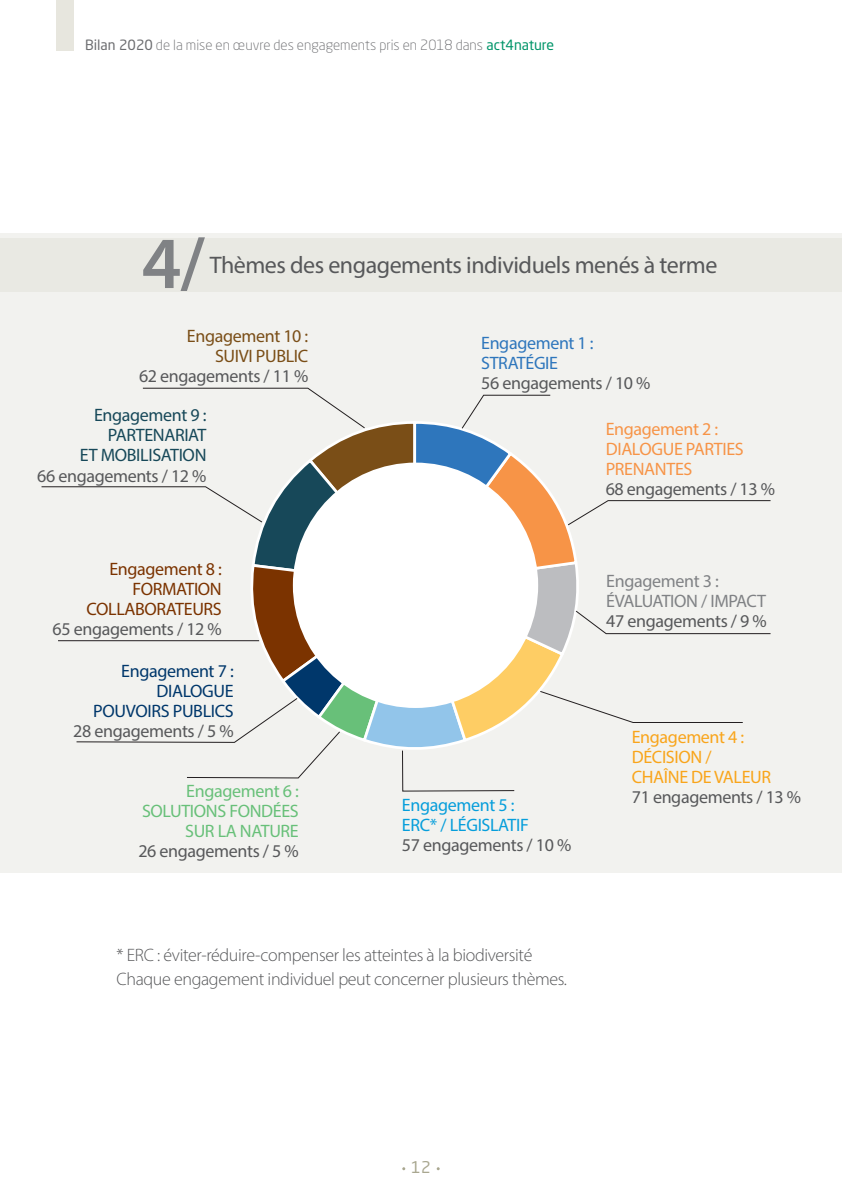
<style>
.page{position:relative;width:842px;height:1191px;background:#fff}
.page>*{position:absolute;margin:0;border:0;box-sizing:border-box;transform-origin:0 0}
.t1{font:600 74px "Myriad Pro";color:#808285}
.t2{font:24px "Myriad Pro";letter-spacing:-.02em;color:#57585a}
.t3{font:18px "Myriad Pro";letter-spacing:-.02em;color:#57585a}
.t4{font:300 18px/24px "Myriad Pro";letter-spacing:-.02em;color:#57585a}
.t5{font:18px/20px "Myriad Pro";letter-spacing:-.02em;color:#68c079;text-align:right}
.t6{font:18px/20px "Myriad Pro";letter-spacing:-.02em;color:#174859;text-align:right}
.t7{font:18px/20px "Myriad Pro";letter-spacing:-.02em;color:#f79447}
.t8{font:18px/20px "Myriad Pro";letter-spacing:-.02em;color:#f9a51b}
.t9{font:18px/20px "Myriad Pro";letter-spacing:-.02em;color:#00376b;text-align:right}
.t10{font:18px/20px "Myriad Pro";letter-spacing:-.02em;color:#7b3300;text-align:right}
.t11{font:18px/20px "Myriad Pro";letter-spacing:-.02em;color:#808285}
.t12{font:18px/20px "Myriad Pro";letter-spacing:-.02em;color:#069edb}
.t13{font:18px/20px "Myriad Pro";letter-spacing:-.02em;color:#7a4e17;text-align:right}
.t14{font:18px/20px "Myriad Pro";letter-spacing:-.02em;color:#2e76bc}
.t15{font:16px "Neo Sans Pro";color:#a9a790}
.t16{font:300 14px "Neo Sans Pro";color:#6c6d70}
.s1{font-weight:400}
.s2{font-weight:400;color:#009569}
</style>
<div class="page">
<div style="left:57px;top:0;width:17px;height:51px;background:#e7e6de"></div>
<div style="left:0;top:233px;width:842px;height:639px;background:#f2f2ef"></div>
<div style="left:0;top:238px;width:842px;height:54px;background:#e9e9e3"></div>
<svg style="left:41px;top:387px;width:730px;height:405px"></svg>
<hr style="left:58px;top:640px;width:201px;height:1px;background:#231f20">
<p class="t16" style="left:85px;top:37px;width:470px"><span class="s1">Bilan 2020</span> de la mise en œuvre des engagements pris en 2018 dans <span class="s2">act4nature</span></p>
<h1 class="t1" style="left:142px;top:216px;width:65px">4/</h1>
<h2 class="t2" style="left:210px;top:250px;width:509px">Thèmes des engagements individuels menés à terme</h2>
<p class="t13" style="left:187px;top:326px;width:123px">Engagement 10 :<br>SUIVI PUBLIC</p>
<p class="t3" style="left:139px;top:365px;width:171px">62 engagements / 11 %</p>
<p class="t6" style="left:80px;top:405px;width:128px">Engagement 9 :<br>PARTENARIAT<br>ET MOBILISATION</p>
<p class="t3" style="left:37px;top:464px;width:171px">66 engagements / 12 %</p>
<p class="t10" style="left:86px;top:558px;width:137px">Engagement 8 :<br>FORMATION<br>COLLABORATEURS</p>
<p class="t3" style="left:53px;top:617px;width:171px">65 engagements / 12 %</p>
<p class="t9" style="left:93px;top:661px;width:142px">Engagement 7 :<br>DIALOGUE<br>POUVOIRS PUBLICS</p>
<p class="t3" style="left:73px;top:720px;width:162px">28 engagements / 5 %</p>
<p class="t5" style="left:142px;top:780px;width:158px">Engagement 6 :<br>SOLUTIONS FONDÉES<br>SUR LA NATURE</p>
<p class="t3" style="left:138px;top:839px;width:162px">26 engagements / 5 %</p>
<p class="t14" style="left:481px;top:333px;width:114px">Engagement 1 :<br>STRATÉGIE</p>
<p class="t3" style="left:481px;top:372px;width:171px">56 engagements / 10 %</p>
<p class="t7" style="left:606px;top:418px;width:139px">Engagement 2 :<br>DIALOGUE PARTIES<br>PRENANTES</p>
<p class="t3" style="left:606px;top:477px;width:171px">68 engagements / 13 %</p>
<p class="t11" style="left:606px;top:570px;width:161px">Engagement 3 :<br>ÉVALUATION / IMPACT</p>
<p class="t3" style="left:606px;top:610px;width:162px">47 engagements / 9 %</p>
<p class="t12" style="left:402px;top:794px;width:128px">Engagement 5 :<br>ERC* / LÉGISLATIF</p>
<p class="t3" style="left:402px;top:833px;width:171px">57 engagements / 10 %</p>
<p class="t8" style="left:632px;top:726px;width:141px">Engagement 4 :<br>DÉCISION /<br>CHAÎNE DE VALEUR</p>
<p class="t3" style="left:632px;top:785px;width:171px">71 engagements / 13 %</p>
<p class="t4" style="left:117px;top:943px;width:452px">* ERC : éviter-réduire-compenser les atteintes à la biodiversité<br>Chaque engagement individuel peut concerner plusieurs thèmes.</p>
<p class="t15" style="left:411px;top:1157px;width:21px">12</p>
</div>
